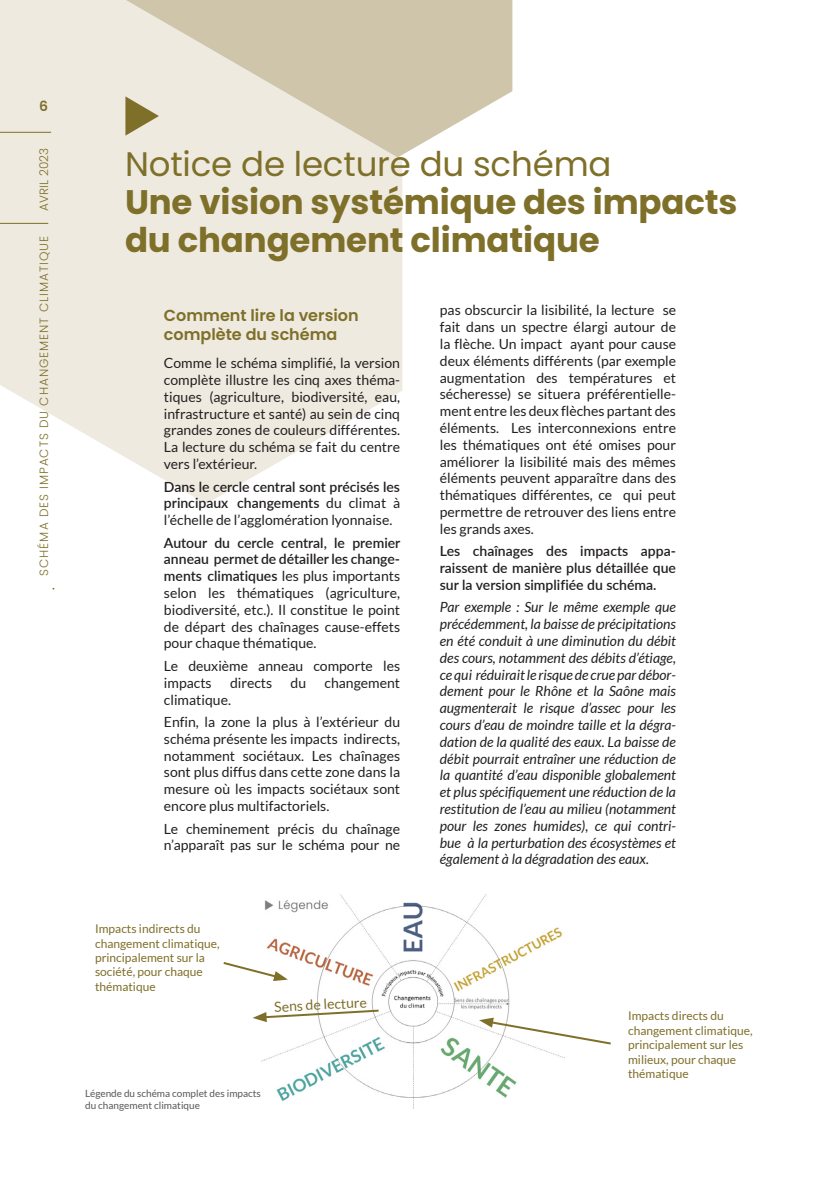
<style>
.page{position:relative;width:840px;height:1191px;background:#fff}
.page>*{position:absolute;margin:0;border:0;box-sizing:border-box;transform-origin:0 0}
.t1{font:700 34px/38px "Poppins";letter-spacing:-.005em;color:#7e6f29}
.t2{font:34px "Poppins";letter-spacing:-.005em;color:#7e6f29}
.INTERTITRE{font:600 16px/19.2px "Poppins";color:#7e6f29}
.TEXTE{font:14px/16.8px "Lato";color:#231f20;text-align:justify}
.TEXTE-2{font:italic 14px/16.8px "Lato";color:#231f20;text-align:justify}
.TEXTE-3{font:600 14px/16.8px "Lato";color:#231f20;text-align:justify}
.NOTE_BAS_DE_PAGE_AVE{font:14px "Lato";color:#7e6f29}
.t3{font:600 14px "Poppins";color:#7e6f29}
.NOTE_BAS_DE_PAGE_AVE-2{font:12px/14.4px "Lato";color:#7e6f29}
.t4{font:300 12px "Poppins";letter-spacing:.08em;color:#7e6f29}
.t5{font:300 12px "Poppins";letter-spacing:.01em;color:#7e6f29}
.NOTE_BAS_DE_PAGE_AVE-3{font:10px/12px "Lato";color:#57585a}
.s1{font-weight:400}
.s2{font-weight:600}
</style>
<div class="page">
<svg style="left:402px;top:0;width:110px;height:155px;fill:#cfc5ab"></svg>
<svg style="left:0;top:0;width:402px;height:504px;background:#ece8dd"></svg>
<svg style="left:125px;top:96px;width:34px;height:40px"></svg>
<hr style="left:0;top:223px;width:48px;height:1px;background:#7e6f29">
<hr style="left:0;top:132px;width:51px;height:1px;background:#7e6f29">
<img style="left:261px;top:894px;width:303px;height:214px">
<svg style="left:252px;top:1008px;width:128px;height:14px"></svg>
<svg style="left:479px;top:1017px;width:132px;height:28px"></svg>
<svg style="left:223px;top:960px;width:65px;height:21px"></svg>
<p class="t3" style="left:39px;top:98px;width:10px">6</p>
<p class="t5" style="left:37px;top:211px;width:65px;rotate:-90deg">AVRIL 2023</p>
<p class="t4" style="left:37px;top:575px;width:341px;rotate:-90deg">SCHÉMA DES IMPACTS DU CHANGEMENT CLIMATIQUE</p>
<p class="t2" style="left:125px;top:144px;width:488px">Notice de lecture du schéma</p>
<p class="t1" style="left:125px;top:183px;width:613px">Une vision systémique des impacts du changement climatique</p>
<p class="INTERTITRE" style="left:164px;top:306px;width:196px">Comment lire la version complète du schéma</p>
<p class="TEXTE" style="left:164px;top:355px;width:237px">Comme le schéma simplifié, la version complète illustre les cinq axes théma&shy;tiques (agriculture, biodiversité, eau, infrastructure et santé) au sein de cinq grandes zones de couleurs différentes.<br>La lecture du schéma se fait du centre vers l’extérieur.</p>
<p class="TEXTE-3" style="left:164px;top:477px;width:237px">Dans le cercle central sont précisés les principaux changements <span class="s1">du climat à l’échelle de l’agglomération lyonnaise.</span></p>
<p class="TEXTE" style="left:164px;top:534px;width:238px"><span class="s2">Autour du cercle central, le premier anneau permet de détailler les change&shy;ments climatiques</span> les plus importants selon les thématiques (agriculture, biodiversité, etc.). Il constitue le point de départ des chaînages cause-effets pour chaque thématique.</p>
<p class="TEXTE" style="left:164px;top:657px;width:237px">Le deuxième anneau comporte les impacts</p>
<p class="TEXTE" style="left:230px;top:674px;width:44px">directs</p>
<p class="TEXTE" style="left:290px;top:674px;width:17px">du</p>
<p class="TEXTE" style="left:324px;top:674px;width:77px">changement</p>
<p class="TEXTE" style="left:164px;top:691px;width:69px">climatique.</p>
<p class="TEXTE" style="left:164px;top:713px;width:237px">Enfin, la zone la plus à l’extérieur du schéma présente les impacts indirects, notamment sociétaux. Les chaînages sont plus diffus dans cette zone dans la mesure où les impacts sociétaux sont encore plus multifactoriels.</p>
<p class="TEXTE" style="left:164px;top:820px;width:237px">Le cheminement précis du chaînage n’apparaît pas sur le schéma pour ne</p>
<p class="NOTE_BAS_DE_PAGE_AVE-2" style="left:95px;top:921px;width:126px">Impacts indirects du changement climatique, principalement sur la société, pour chaque thématique</p>
<p class="NOTE_BAS_DE_PAGE_AVE" style="left:274px;top:999px;width:94px;rotate:-3deg">Sens de lecture</p>
<p class="NOTE_BAS_DE_PAGE_AVE-3" style="left:85px;top:1087px;width:177px">Légende du schéma complet des impacts du changement climatique</p>
<p class="TEXTE" style="left:439px;top:302px;width:237px">pas obscurcir la lisibilité, la lecture se fait dans un spectre élargi autour de la flèche. Un impact ayant pour cause deux éléments différents (par exemple augmentation des températures et sécheresse) se situera préférentielle&shy;ment entre les deux flèches partant des éléments. Les interconnexions entre les thématiques ont été omises pour améliorer la lisibilité mais des mêmes éléments peuvent apparaître dans des thématiques différentes, ce qui peut permettre de retrouver des liens entre les grands axes.</p>
<p class="TEXTE-3" style="left:439px;top:542px;width:237px">Les chaînages des impacts appa&shy;raissent de manière plus détaillée que sur la version simplifiée du schéma.</p>
<p class="TEXTE-2" style="left:439px;top:599px;width:237px">Par exemple : Sur le même exemple que précédemment, la baisse de précipitations en été conduit à une diminution du débit des cours, notamment des débits d’étiage, ce qui réduirait le risque de crue par débor&shy;dement pour le Rhône et la Saône mais augmenterait le risque d’assec pour les cours d’eau de moindre taille et la dégra&shy;dation de la qualité des eaux. La baisse de débit pourrait entraîner une réduction de la quantité d’eau disponible globalement et plus spécifiquement une réduction de la restitution de l’eau au milieu (notamment pour les zones humides), ce qui contri&shy;bue à la perturbation des écosystèmes et également à la dégradation des eaux.</p>
<p class="NOTE_BAS_DE_PAGE_AVE-2" style="left:627px;top:1008px;width:126px">Impacts directs du changement climatique, principalement sur les milieux, pour chaque thématique</p>
</div>
